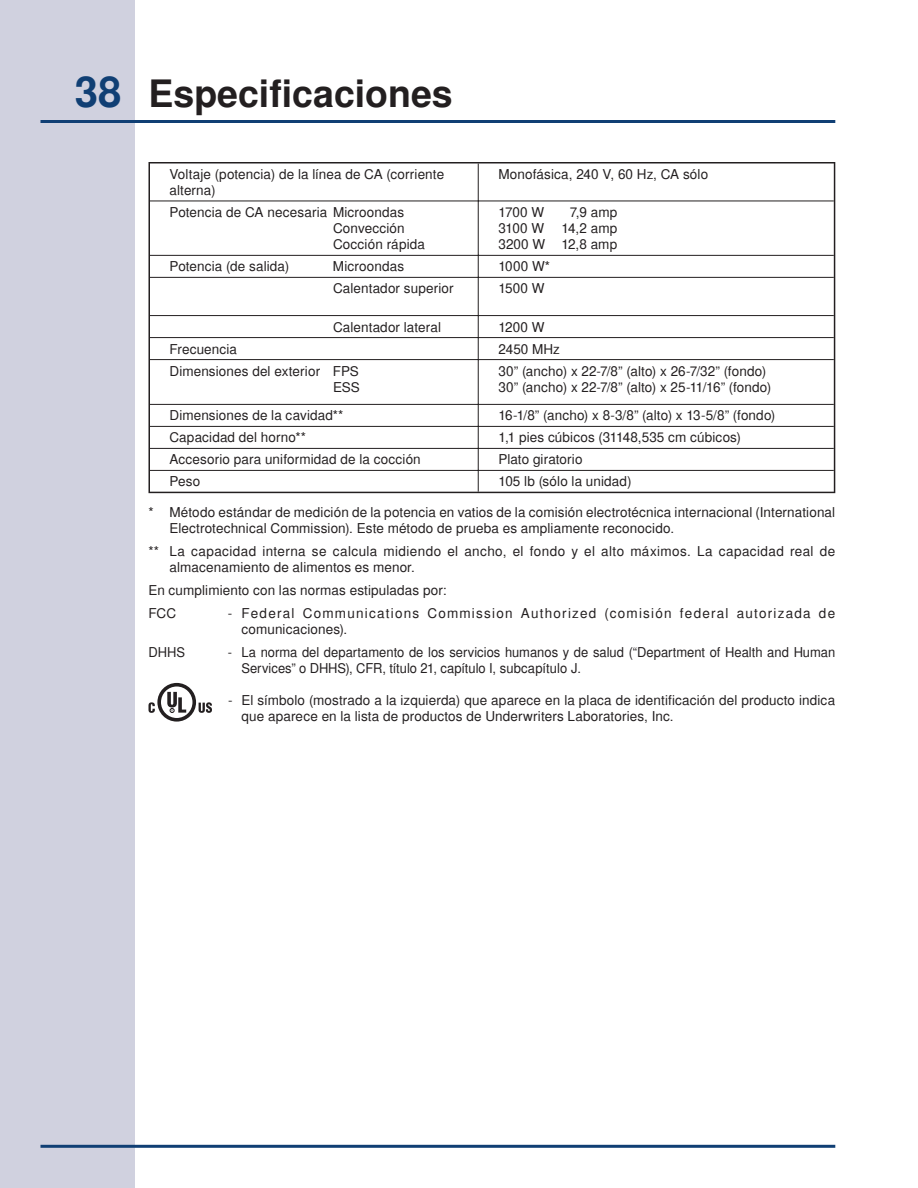
<style>
.page{position:relative;width:918px;height:1188px;background:#fff}
.page>*{position:absolute;margin:0;border:0;box-sizing:border-box;transform-origin:0 0}
.t1{font:700 37.5px "Helvetica";color:#231f20}
.t2{font:13.5px/16.2px "Helvetica";letter-spacing:.01em;color:#231f20}
.t3{font:13.5px/16.2px "Helvetica";letter-spacing:.01em;color:#231f20;scale:.96 1}
.t4{font:13.5px/16.2px "Helvetica";letter-spacing:.09em;color:#231f20}
.s1{font-size:42px;color:#103f74}
</style>
<div class="page">
<div style="left:0;top:0;width:135px;height:1188px;background:#d0d1df"></div>
<hr style="left:40px;top:120px;width:795px;height:3px;background:#103f74">
<hr style="left:40px;top:1145px;width:795px;height:3px;background:#103f74">
<hr style="left:148px;top:162px;width:330px;height:2px;background:#231f20">
<hr style="left:148px;top:164px;width:2px;height:37px;background:#231f20">
<hr style="left:478px;top:162px;width:357px;height:2px;background:#231f20">
<hr style="left:834px;top:164px;width:1px;height:37px;background:#231f20">
<hr style="left:148px;top:201px;width:2px;height:54px;background:#231f20">
<hr style="left:834px;top:201px;width:1px;height:54px;background:#231f20">
<hr style="left:148px;top:255px;width:2px;height:22px;background:#231f20">
<svg style="left:834px;top:255px;width:1px;height:22px"></svg>
<hr style="left:148px;top:277px;width:2px;height:39px;background:#231f20">
<hr style="left:834px;top:277px;width:1px;height:39px;background:#231f20">
<hr style="left:148px;top:316px;width:2px;height:22px;background:#231f20">
<hr style="left:148px;top:338px;width:2px;height:22px;background:#231f20">
<svg style="left:834px;top:316px;width:1px;height:44px"></svg>
<hr style="left:148px;top:360px;width:2px;height:44px;background:#231f20">
<hr style="left:834px;top:360px;width:1px;height:44px;background:#231f20">
<hr style="left:148px;top:404px;width:2px;height:22px;background:#231f20">
<hr style="left:148px;top:426px;width:2px;height:22px;background:#231f20">
<hr style="left:148px;top:448px;width:2px;height:22px;background:#231f20">
<hr style="left:148px;top:470px;width:2px;height:22px;background:#231f20">
<svg style="left:834px;top:404px;width:1px;height:88px"></svg>
<hr style="left:148px;top:492px;width:687px;height:1px;background:#231f20">
<hr style="left:478px;top:164px;width:1px;height:37px;background:#231f20">
<hr style="left:150px;top:201px;width:684px;height:1px;background:#231f20">
<hr style="left:478px;top:201px;width:1px;height:54px;background:#231f20">
<hr style="left:150px;top:255px;width:684px;height:1px;background:#231f20">
<svg style="left:478px;top:256px;width:1px;height:21px"></svg>
<hr style="left:150px;top:277px;width:684px;height:1px;background:#231f20">
<hr style="left:478px;top:278px;width:1px;height:37px;background:#231f20">
<hr style="left:150px;top:315px;width:684px;height:1px;background:#231f20">
<hr style="left:150px;top:337px;width:684px;height:1px;background:#231f20">
<svg style="left:478px;top:316px;width:1px;height:43px"></svg>
<hr style="left:150px;top:359px;width:684px;height:1px;background:#231f20">
<hr style="left:478px;top:360px;width:1px;height:44px;background:#231f20">
<hr style="left:150px;top:404px;width:684px;height:1px;background:#231f20">
<hr style="left:150px;top:426px;width:684px;height:1px;background:#231f20">
<hr style="left:150px;top:448px;width:684px;height:1px;background:#231f20">
<hr style="left:150px;top:470px;width:328px;height:1px;background:#231f20">
<svg style="left:478px;top:405px;width:1px;height:87px"></svg>
<hr style="left:478px;top:470px;width:356px;height:1px;background:#231f20">
<svg style="left:199px;top:702px;width:13px;height:11px"></svg>
<svg style="left:157px;top:683px;width:39px;height:39px"></svg>
<div style="left:161px;top:687px;width:31px;height:31px;background:#fff;border-radius:50%"></div>
<svg style="left:167px;top:692px;width:19px;height:21px"></svg>
<svg style="left:148px;top:702px;width:7px;height:11px"></svg>
<h1 class="t1" style="left:75px;top:79px;width:380px"><span class="s1">38</span> Especificaciones</h1>
<p class="t2" style="left:170px;top:167px;width:276px">Voltaje (potencia) de la línea de CA (corriente alterna)</p>
<p class="t2" style="left:498px;top:167px;width:211px">Monofásica, 240 V, 60 Hz, CA sólo</p>
<p class="t2" style="left:333px;top:205px;width:94px;text-indent:-164px">Potencia de CA necesaria Microondas<br>Convección<br>Cocción rápida</p>
<p class="t2" style="left:498px;top:205px;width:47px">1700 W</p>
<p class="t2" style="left:570px;top:205px;width:49px">7,9 amp</p>
<p class="t2" style="left:498px;top:222px;width:47px">3100 W</p>
<p class="t2" style="left:498px;top:222px;width:120px;text-align:right">14,2 amp<br>3200 W 12,8 amp</p>
<p class="t2" style="left:170px;top:260px;width:121px">Potencia (de salida)</p>
<p class="t2" style="left:333px;top:260px;width:73px">Microondas</p>
<p class="t2" style="left:498px;top:260px;width:53px">1000 W*</p>
<p class="t2" style="left:333px;top:282px;width:122px">Calentador superior</p>
<p class="t2" style="left:498px;top:282px;width:48px">1500 W</p>
<p class="t2" style="left:333px;top:320px;width:110px">Calentador lateral</p>
<p class="t2" style="left:498px;top:320px;width:48px">1200 W</p>
<p class="t2" style="left:170px;top:342px;width:69px">Frecuencia</p>
<p class="t2" style="left:498px;top:342px;width:63px">2450 MHz</p>
<p class="t2" style="left:170px;top:364px;width:192px;text-align:right">Dimensiones del exterior FPS<br>ESS</p>
<p class="t2" style="left:498px;top:364px;width:274px">30” (ancho) x 22-7/8” (alto) x 26-7/32” (fondo)<br>30” (ancho) x 22-7/8” (alto) x 25-11/16” (fondo)</p>
<p class="t2" style="left:170px;top:409px;width:176px">Dimensiones de la cavidad**</p>
<p class="t2" style="left:498px;top:409px;width:279px">16-1/8” (ancho) x 8-3/8” (alto) x 13-5/8” (fondo)</p>
<p class="t2" style="left:170px;top:431px;width:138px">Capacidad del horno**</p>
<p class="t2" style="left:498px;top:431px;width:244px">1,1 pies cúbicos (31148,535 cm cúbicos)</p>
<p class="t2" style="left:170px;top:453px;width:253px">Accesorio para uniformidad de la cocción</p>
<p class="t2" style="left:498px;top:453px;width:86px">Plato giratorio</p>
<p class="t2" style="left:170px;top:475px;width:32px">Peso</p>
<p class="t2" style="left:498px;top:475px;width:135px">105 lb (sólo la unidad)</p>
<p class="t2" style="left:170px;top:505px;width:667px;text-indent:-21px">* Método estándar de medición de la potencia en vatios de la comisión electrotécnica internacional (International<br>Electrotechnical Commission). Este método de prueba es ampliamente reconocido.</p>
<p class="t2" style="left:170px;top:544px;width:667px;text-indent:-21px">** La capacidad interna se calcula midiendo el ancho, el fondo y el alto máximos. La capacidad real de almacenamiento de alimentos es menor.</p>
<p class="t2" style="left:148px;top:580px;width:300px;line-height:23px">En cumplimiento con las normas estipuladas por:<br>FCC</p>
<p class="t4" style="left:241px;top:607px;width:595px;text-indent:-14px">- Federal Communications Commission Authorized (comisión federal autorizada de comunicaciones).</p>
<p class="t3" style="left:148px;top:646px;width:40px">DHHS</p>
<p class="t3" style="left:241px;top:646px;width:620px;text-indent:-14px">- La norma del departamento de los servicios humanos y de salud (“Department of Health and Human<br>Services” o DHHS), CFR, título 21, capítulo I, subcapítulo J.</p>
<p class="t2" style="left:242px;top:694px;width:595px;text-indent:-13px">- El símbolo (mostrado a la izquierda) que aparece en la placa de identificación del producto indica que aparece en la lista de productos de Underwriters Laboratories, Inc.</p>
</div>
